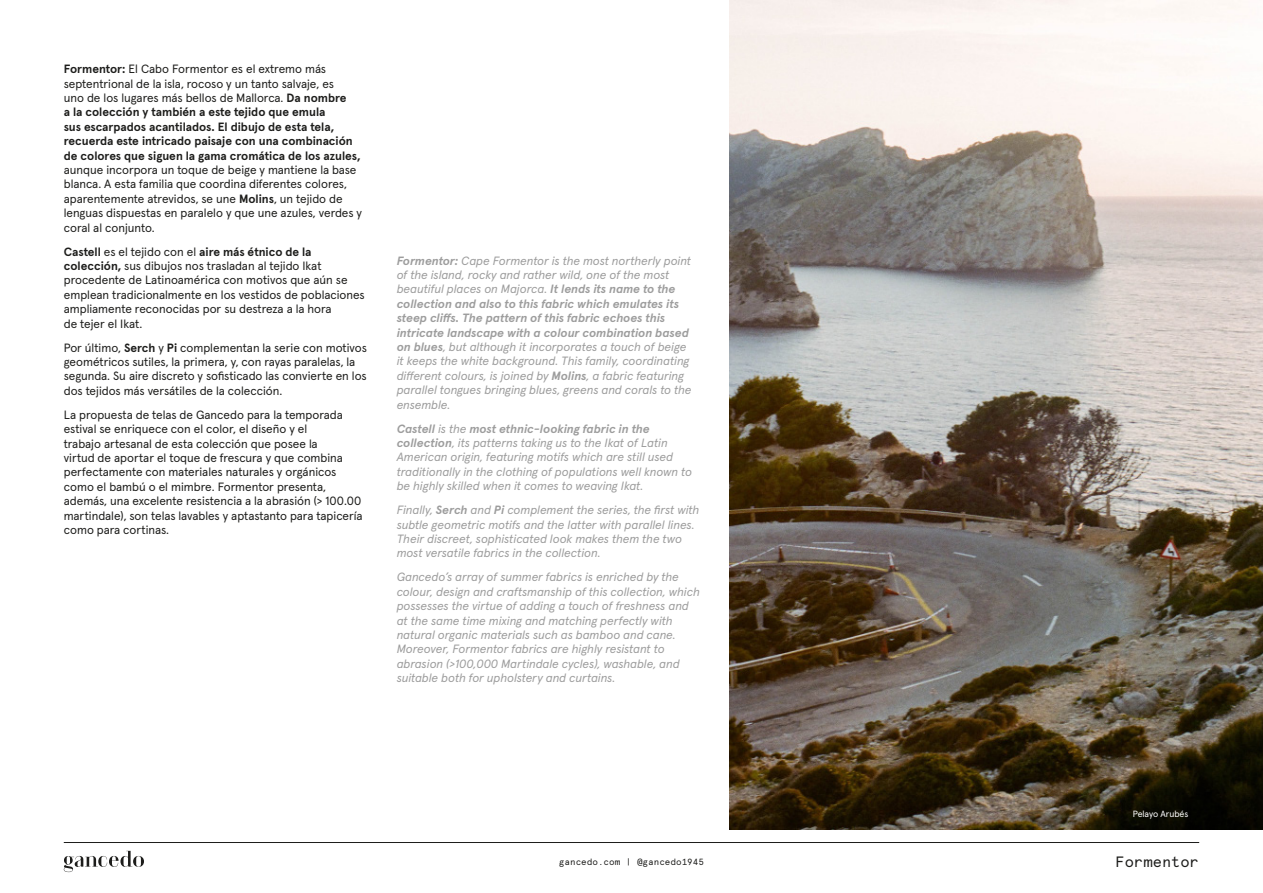
<style>
.page{position:relative;width:1263px;height:893px;background:#fff}
.page>*{position:absolute;margin:0;border:0;box-sizing:border-box;transform-origin:0 0}
.t1{font:15px "Apercu Mono Pro";color:#1d1d1b}
.t2{font:12px/14.4px "Apercu Pro";color:#1d1d1b}
.t3{font:italic 12px/14.4px "Apercu Pro";letter-spacing:-.005em;color:#9d9d9d}
.t4{font:9px "Apercu Mono Pro";color:#1d1d1b}
.t5{font:9px "Apercu Pro";letter-spacing:-.01em;color:#fff}
.s1{font-weight:700}
</style>
<div class="page">
<hr style="left:64px;top:842px;width:1135px;height:1px;background:#1d1d1b">
<svg style="left:64px;top:851px;width:80px;height:21px"></svg>
<img style="left:730px;top:0;width:533px;height:829px">
<p class="t2" style="left:64px;top:61px;width:300px"><span class="s1">Formentor:</span> El Cabo Formentor es el extremo más septentrional de la isla, rocoso y un tanto salvaje, es<br>uno de los lugares más bellos de Mallorca. <span class="s1">Da nombre<br>a la colección y también a este tejido que emula<br>sus escarpados acantilados. El dibujo de esta tela, recuerda este intricado paisaje con una combinación de colores que siguen la gama cromática de los azules, </span>aunque incorpora un toque de beige y mantiene la base blanca. A esta familia que coordina diferentes colores, aparentemente atrevidos, se une <span class="s1">Molins</span>, un tejido de lenguas dispuestas en paralelo y que une azules, verdes y coral al conjunto.</p>
<p class="t2" style="left:64px;top:243px;width:302px"><span class="s1">Castell</span> es el tejido con el <span class="s1">aire más étnico de la colección,</span> sus dibujos nos trasladan al tejido Ikat procedente de Latinoamérica con motivos que aún se emplean tradicionalmente en los vestidos de poblaciones ampliamente reconocidas por su destreza a la hora</p>
<p class="t2" style="left:64px;top:315px;width:80px">de tejer el Ikat.</p>
<p class="t2" style="left:64px;top:339px;width:305px">Por último, <span class="s1">Serch</span> y <span class="s1">Pi</span> complementan la serie con motivos geométricos sutiles, la primera, y, con rayas paralelas, la segunda. Su aire discreto y sofisticado las convierte en los dos tejidos más versátiles de la colección.</p>
<p class="t2" style="left:64px;top:406px;width:300px">La propuesta de telas de Gancedo para la temporada estival se enriquece con el color, el diseño y el<br>trabajo artesanal de esta colección que posee la<br>virtud de aportar el toque de frescura y que combina perfectamente con materiales naturales y orgánicos como el bambú o el mimbre. Formentor presenta, además, una excelente resistencia a la abrasión (&gt; 100.00 martindale), son telas lavables y aptastanto para tapicería como para cortinas.</p>
<p class="t3" style="left:397px;top:252px;width:296px"><span class="s1">Formentor:</span> Cape Formentor is the most northerly point of the island, rocky and rather wild, one of the most beautiful places on Majorca. <span class="s1">It lends its name to the collection and also to this fabric which emulates its steep cliffs. The pattern of this fabric echoes this intricate landscape with a colour combination based on blues</span>, but although it incorporates a touch of beige it keeps the white background. This family, coordinating different colours, is joined by <span class="s1">Molins</span>, a fabric featuring parallel tongues bringing blues, greens and corals to the ensemble.</p>
<p class="t3" style="left:397px;top:420px;width:297px"><span class="s1">Castell</span> is the <span class="s1">most ethnic-looking fabric in the collection</span>, its patterns taking us to the Ikat of Latin American origin, featuring motifs which are still used traditionally in the clothing of populations well known to be highly skilled when it comes to weaving Ikat.</p>
<p class="t3" style="left:397px;top:502px;width:304px">Finally, <span class="s1">Serch</span> and <span class="s1">Pi</span> complement the series, the first with subtle geometric motifs and the latter with parallel lines.<br>Their discreet, sophisticated look makes them the two most versatile fabrics in the collection.</p>
<p class="t3" style="left:397px;top:569px;width:305px">Gancedo’s array of summer fabrics is enriched by the colour, design and craftsmanship of this collection, which possesses the virtue of adding a touch of freshness and at the same time mixing and matching perfectly with natural organic materials such as bamboo and cane.<br>Moreover, Formentor fabrics are highly resistant to abrasion (&gt;100,000 Martindale cycles), washable, and suitable both for upholstery and curtains.</p>
<p class="t5" style="left:1133px;top:807px;width:57px">Pelayo Arubés</p>
<p class="t4" style="left:559px;top:855px;width:147px">gancedo.com | @gancedo1945</p>
<p class="t1" style="left:1115px;top:851px;width:85px">Formentor</p>
</div>
